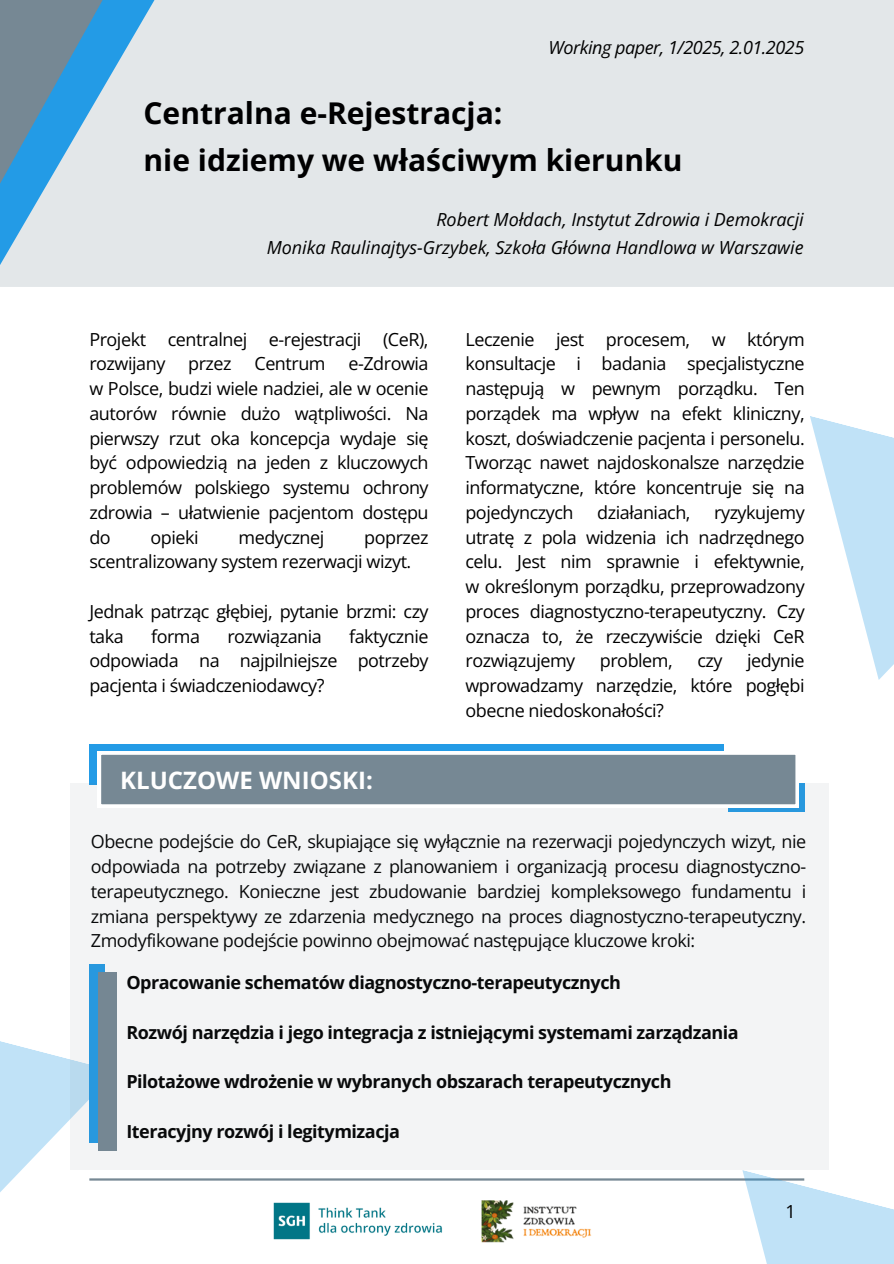
<style>
.page{position:relative;width:894px;height:1264px;background:#fff}
.page>*{position:absolute;margin:0;border:0;box-sizing:border-box;transform-origin:0 0}
.t1{font:700 30px/47.2px "Open Sans";color:#000001}
.t2{font:700 24px "Open Sans";color:#fff}
.t3{font:18px/24.8px "Open Sans";letter-spacing:-.025em;color:#000;text-align:justify}
.t4{font:700 18px "Open Sans";letter-spacing:-.025em;color:#000}
.t5{font:italic 18px "Open Sans";color:#000}
.t6{font:italic 18px "Open Sans";letter-spacing:-.025em;color:#000}
</style>
<div class="page">
<hr style="left:89px;top:1178px;width:715px;height:2px;background:#768894">
<div style="left:167px;top:0;width:726px;height:287px;background:#e3e7e9"></div>
<svg style="left:0;top:0;width:167px;height:287px;background:#d2e0e8"></svg>
<svg style="left:0;top:0;width:116px;height:214px;background:#73a7c7"></svg>
<svg style="left:810px;top:416px;width:83px;height:264px"></svg>
<svg style="left:0;top:1041px;width:116px;height:151px"></svg>
<svg style="left:742px;top:1169px;width:151px;height:94px"></svg>
<div style="left:89px;top:744px;width:634px;height:40px;background:#239be6"></div>
<img style="left:273px;top:1202px;width:170px;height:38px">
<img style="left:482px;top:1200px;width:109px;height:42px">
<div style="left:70px;top:783px;width:757px;height:386px;background:#f3f4f5"></div>
<svg style="left:98px;top:751px;width:700px;height:56px;background:#8796a1"></svg>
<p class="t6" style="left:548px;top:35px;width:257px">Working paper, 1/2025, 2.01.2025</p>
<p class="t1" style="left:143px;top:89px;width:540px">Centralna e-Rejestracja:<br>nie idziemy we właściwym kierunku</p>
<h1 class="t5" style="left:436px;top:207px;width:369px">Robert Mołdach, Instytut Zdrowia i Demokracji</h1>
<p class="t5" style="left:267px;top:235px;width:538px">Monika Raulinajtys-Grzybek, Szkoła Główna Handlowa w Warszawie</p>
<p class="t3" style="left:89px;top:326px;width:340px">Projekt centralnej e-rejestracji (CeR), rozwijany</p>
<p class="t3" style="left:89px;top:351px;width:341px;text-indent:259px">e-Zdrowia w Polsce, budzi wiele nadziei, ale w ocenie autorów równie dużo wątpliwości. Na pierwszy rzut oka koncepcja wydaje się być odpowiedzią na jeden z kluczowych problemów polskiego systemu ochrony zdrowia – ułatwienie pacjentom dostępu do</p>
<p class="t3" style="left:188px;top:351px;width:45px">przez</p>
<p class="t3" style="left:254px;top:351px;width:73px">Centrum</p>
<p class="t3" style="left:150px;top:524px;width:50px">opieki</p>
<p class="t3" style="left:238px;top:524px;width:87px">medycznej</p>
<p class="t3" style="left:89px;top:524px;width:340px;text-indent:275px">poprzez scentralizowany system rezerwacji wizyt.</p>
<p class="t3" style="left:89px;top:598px;width:341px">Jednak patrząc głębiej, pytanie brzmi: czy taka</p>
<p class="t3" style="left:89px;top:623px;width:341px;text-indent:260px">faktycznie odpowiada na najpilniejsze potrzeby pacjenta i świadczeniodawcy?</p>
<p class="t3" style="left:151px;top:623px;width:51px">forma</p>
<p class="t3" style="left:227px;top:623px;width:96px">rozwiązania</p>
<h3 class="t2" style="left:120px;top:763px;width:254px">KLUCZOWE WNIOSKI:</h3>
<p class="t3" style="left:465px;top:326px;width:341px">Leczenie jest procesem, w którym konsultacje i badania specjalistyczne następują w pewnym porządku. Ten porządek ma wpływ na efekt kliniczny, koszt, doświadczenie pacjenta i personelu.<br>Tworząc nawet najdoskonalsze narzędzie informatyczne, które koncentruje się na pojedynczych</p>
<p class="t3" style="left:465px;top:499px;width:341px;text-indent:249px">ryzykujemy utratę z pola widzenia ich nadrzędnego celu. Jest nim sprawnie i efektywnie, w określonym porządku, przeprowadzony proces diagnostyczno-terapeutyczny. Czy oznacza to, że rzeczywiście dzięki CeR rozwiązujemy</p>
<p class="t3" style="left:597px;top:499px;width:95px">działaniach,</p>
<p class="t3" style="left:465px;top:648px;width:341px;text-indent:281px">jedynie wprowadzamy narzędzie, które pogłębi obecne niedoskonałości?</p>
<p class="t3" style="left:599px;top:648px;width:74px">problem,</p>
<p class="t3" style="left:697px;top:648px;width:27px">czy</p>
<p class="t3" style="left:91px;top:829px;width:716px">Obecne podejście do CeR, skupiające się wyłącznie na rezerwacji pojedynczych wizyt, nie odpowiada na potrzeby związane z planowaniem i organizacją procesu diagnostyczno&shy;terapeutycznego. Konieczne jest zbudowanie bardziej kompleksowego fundamentu i zmiana perspektywy ze zdarzenia medycznego na proces diagnostyczno-terapeutyczny.<br>Zmodyfikowane podejście powinno obejmować następujące kluczowe kroki:</p>
<h2 class="t4" style="left:126px;top:969px;width:496px">Opracowanie schematów diagnostyczno-terapeutycznych</h2>
<p class="t4" style="left:126px;top:1019px;width:613px">Rozwój narzędzia i jego integracja z istniejącymi systemami zarządzania</p>
<h3 class="t4" style="left:126px;top:1068px;width:546px">Pilotażowe wdrożenie w wybranych obszarach terapeutycznych</h3>
<h3 class="t4" style="left:126px;top:1118px;width:275px">Iteracyjny rozwój i legitymizacja</h3>
<h3 class="t3" style="left:785px;top:1198px;width:12px">1</h3>
</div>
